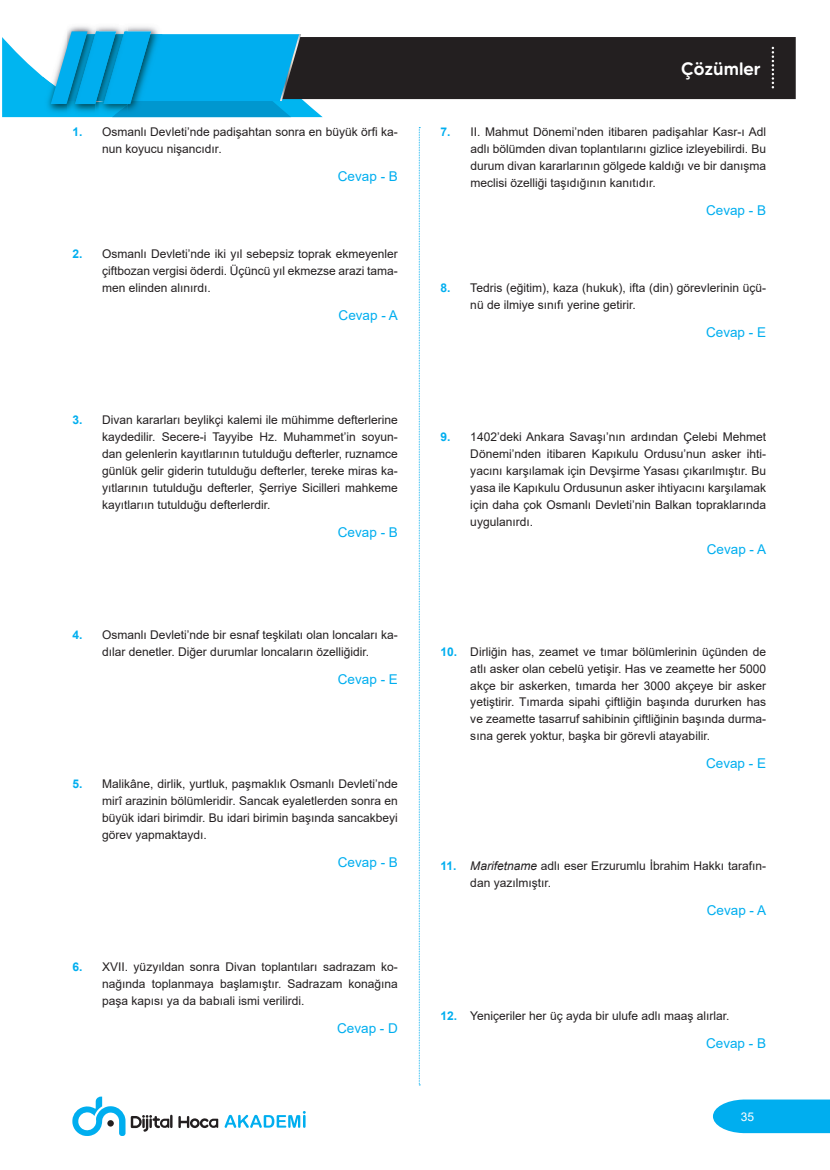
<style>
.page{position:relative;width:830px;height:1170px;background:#fff}
.page>*{position:absolute;margin:0;border:0;box-sizing:border-box;transform-origin:0 0}
.t1{font:500 18px "MADE Tommy Soft";color:#fff}
.CEVAP{font:13.5px "Arial";color:#00aeef}
.t2{font:12px/17px "Arial";color:#231f20;text-align:justify}
.t3{font:12px "Arial";color:#fff}
.s1{font-weight:700;color:#00aeef}
.s2{font-style:italic}
</style>
<div class="page">
<svg style="left:713px;top:1099px;width:116px;height:33px;background:#11b3f0"></svg>
<svg style="left:72px;top:1096px;width:53px;height:39px"></svg>
<svg style="left:107px;top:1119px;width:7px;height:7px"></svg>
<svg style="left:224px;top:1111px;width:81px;height:16px"></svg>
<svg style="left:178px;top:1116px;width:40px;height:12px"></svg>
<svg style="left:131px;top:1114px;width:41px;height:17px"></svg>
<svg style="left:418px;top:127px;width:2px;height:958px"></svg>
<div style="left:322px;top:37px;width:473px;height:62px;background:#231f20"></div>
<svg style="left:2px;top:26px;width:320px;height:91px;background:#2babda"></svg>
<svg style="left:771px;top:47px;width:2px;height:41px"></svg>
<p class="t2" style="left:102px;top:124px;width:297px;text-indent:-30px"><span class="s1">1.</span> Osmanlı Devleti’nde padişahtan sonra en büyük örfi ka&shy;nun koyucu nişancıdır.</p>
<p class="CEVAP" style="left:338px;top:167px;width:62px">Cevap - B</p>
<p class="t2" style="left:102px;top:245px;width:297px;text-indent:-30px"><span class="s1">2.</span> Osmanlı Devleti’nde iki yıl sebepsiz toprak ekmeyenler çiftbozan vergisi öderdi. Üçüncü yıl ekmezse arazi tama&shy;men elinden alınırdı.</p>
<p class="CEVAP" style="left:338px;top:305px;width:61px">Cevap - A</p>
<p class="t2" style="left:102px;top:411px;width:297px;text-indent:-30px"><span class="s1">3.</span> Divan kararları beylikçi kalemi ile mühimme defterlerine kaydedilir. Secere-i Tayyibe Hz. Muhammet’in soyun&shy;dan gelenlerin kayıtlarının tutulduğu defterler, ruznamce günlük gelir giderin tutulduğu defterler, tereke miras ka&shy;yıtlarının tutulduğu defterler, Şerriye Sicilleri mahkeme kayıtlarıın tutulduğu defterlerdir.</p>
<p class="CEVAP" style="left:338px;top:522px;width:62px">Cevap - B</p>
<p class="t2" style="left:72px;top:626px;width:327px;text-align:center"><span class="s1">4.</span> Osmanlı Devleti’nde bir esnaf teşkilatı olan loncaları ka&shy;dılar denetler. Diğer durumlar loncaların özelliğidir.</p>
<p class="CEVAP" style="left:338px;top:669px;width:62px">Cevap - E</p>
<p class="t2" style="left:102px;top:775px;width:297px;text-indent:-30px"><span class="s1">5.</span> Malikâne, dirlik, yurtluk, paşmaklık Osmanlı Devleti’nde mirî arazinin bölümleridir. Sancak eyaletlerden sonra en büyük idari birimdir. Bu idari birimin başında sancakbeyi görev yapmaktaydı.</p>
<p class="CEVAP" style="left:338px;top:852px;width:62px">Cevap - B</p>
<p class="t2" style="left:102px;top:958px;width:297px;text-indent:-30px"><span class="s1">6.</span> XVII. yüzyıldan sonra Divan toplantıları sadrazam ko&shy;nağında toplanmaya başlamıştır. Sadrazam konağına paşa kapısı ya da babıali ismi verilirdi.</p>
<p class="CEVAP" style="left:337px;top:1019px;width:62px">Cevap - D</p>
<h1 class="t1" style="left:680px;top:57px;width:81px">Çözümler</h1>
<p class="t2" style="left:470px;top:124px;width:297px;text-indent:-30px"><span class="s1">7.</span> II. Mahmut Dönemi’nden itibaren padişahlar Kasr-ı Adl adlı bölümden divan toplantılarını gizlice izleyebilirdi. Bu durum divan kararlarının gölgede kaldığı ve bir danışma meclisi özelliği taşıdığının kanıtıdır.</p>
<p class="CEVAP" style="left:705px;top:201px;width:62px">Cevap - B</p>
<p class="t2" style="left:470px;top:279px;width:297px;text-indent:-30px"><span class="s1">8.</span> Tedris (eğitim), kaza (hukuk), ifta (din) görevlerinin üçü&shy;nü de ilmiye sınıfı yerine getirir.</p>
<p class="CEVAP" style="left:705px;top:322px;width:62px">Cevap - E</p>
<p class="t2" style="left:470px;top:428px;width:297px;text-indent:-30px"><span class="s1">9.</span> 1402’deki Ankara Savaşı’nın ardından Çelebi Mehmet Dönemi’nden itibaren Kapıkulu Ordusu’nun asker ihti&shy;yacını karşılamak için Devşirme Yasası çıkarılmıştır. Bu yasa ile Kapıkulu Ordusunun asker ihtiyacını karşılamak için daha çok Osmanlı Devleti’nin Balkan topraklarında uygulanırdı.</p>
<p class="CEVAP" style="left:706px;top:539px;width:61px">Cevap - A</p>
<p class="t2" style="left:470px;top:642px;width:297px;text-indent:-30px"><span class="s1">10.</span> Dirliğin has, zeamet ve tımar bölümlerinin üçünden de atlı asker olan cebelü yetişir. Has ve zeamette her 5000 akçe bir askerken, tımarda her 3000 akçeye bir asker yetiştirir. Tımarda sipahi çiftliğin başında dururken has ve zeamette tasarruf sahibinin çiftliğinin başında durma&shy;sına gerek yoktur, başka bir görevli atayabilir.</p>
<p class="CEVAP" style="left:705px;top:754px;width:62px">Cevap - E</p>
<p class="t2" style="left:470px;top:857px;width:297px;text-indent:-30px"><span class="s1">11.</span> <span class="s2">Marifetname</span> adlı eser Erzurumlu İbrahim Hakkı tarafın&shy;dan yazılmıştır.</p>
<p class="CEVAP" style="left:706px;top:901px;width:61px">Cevap - A</p>
<p class="t2" style="left:440px;top:1006px;width:290px"><span class="s1">12.</span> Yeniçeriler her üç ayda bir ulufe adlı maaş alırlar.</p>
<p class="CEVAP" style="left:705px;top:1033px;width:62px">Cevap - B</p>
<p class="t3" style="left:740px;top:1108px;width:15px">35</p>
</div>
